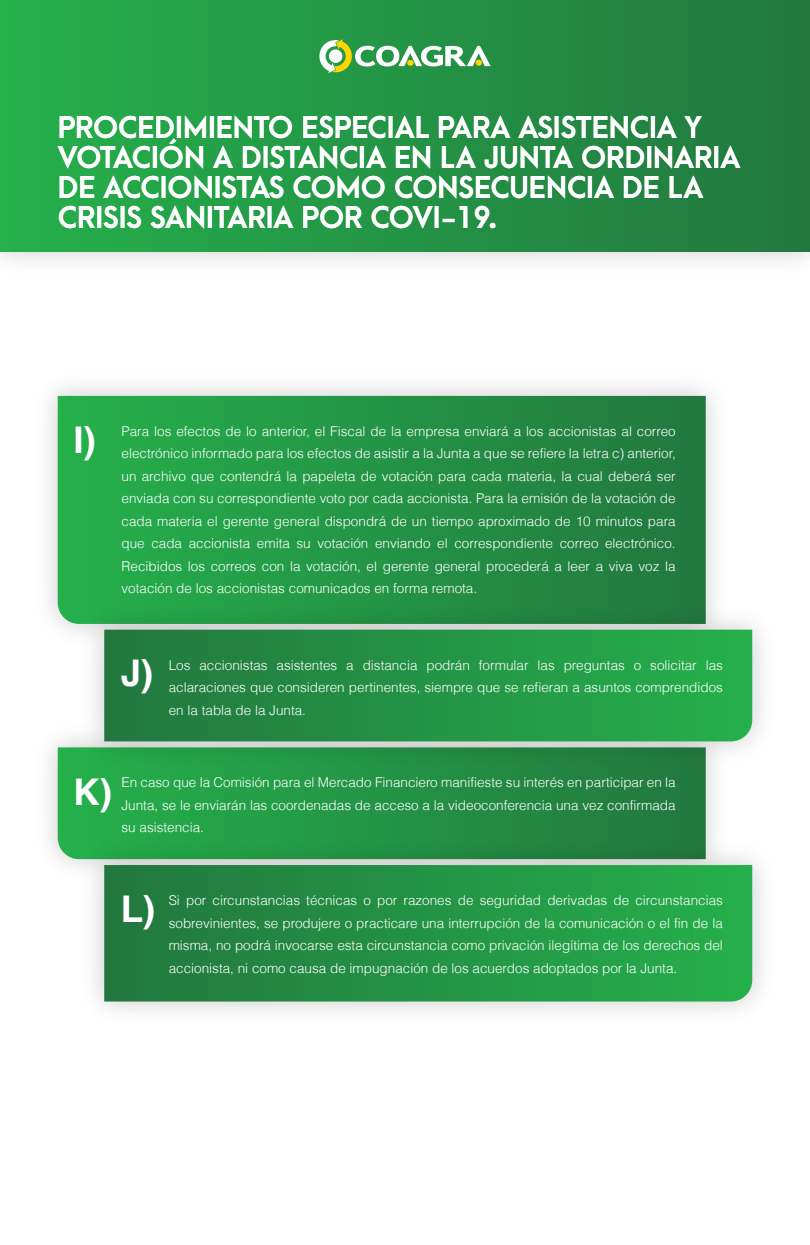
<style>
.page{position:relative;width:810px;height:1245px;background:#fff}
.page>*{position:absolute;margin:0;border:0;box-sizing:border-box;transform-origin:0 0}
.t1{font:700 36.75px "Helvetica";color:#fff}
.t2{font:700 28.5px/30px "Arca Majora 3";color:#fff}
.t3{font:300 13.5px/22.5px "Helvetica";color:#fff;text-align:justify}
</style>
<div class="page">
<img style="left:48px;top:386px;width:667px;height:244px">
<svg style="left:58px;top:396px;width:648px;height:228px;background:#239445"></svg>
<img style="left:48px;top:738px;width:667px;height:126px">
<svg style="left:58px;top:747px;width:648px;height:112px;background:#249445"></svg>
<img style="left:70px;top:595px;width:692px;height:180px">
<svg style="left:104px;top:630px;width:648px;height:111px;background:#239345"></svg>
<img style="left:70px;top:831px;width:692px;height:180px">
<svg style="left:104px;top:865px;width:648px;height:137px;background:#249345"></svg>
<img style="left:0;top:251px;width:810px;height:10px">
<div style="left:0;top:0;width:810px;height:251px;background:linear-gradient(to right,#25b04b,#22773f)"></div>
<svg style="left:319px;top:39px;width:172px;height:34px"></svg>
<div style="left:329px;top:49px;width:13px;height:14px;background:#fff;border-radius:50%"></div>
<div style="left:407px;top:60px;width:7px;height:6px;background:#ffd604;border-radius:50%"></div>
<div style="left:476px;top:59px;width:6px;height:7px;background:#ffd604;border-radius:50%"></div>
<h2 class="t2" style="left:58px;top:110px;width:684px">PROCEDIMIENTO ESPECIAL PARA ASISTENCIA Y VOTACIÓN A DISTANCIA EN LA JUNTA ORDINARIA DE ACCIONISTAS COMO CONSECUENCIA DE LA CRISIS SANITARIA POR COVI-19.</h2>
<h1 class="t1" style="left:74px;top:411px;width:24px">I)</h1>
<p class="t3" style="left:122px;top:420px;width:556px">Para los efectos de lo anterior, el Fiscal de la empresa enviará a los accionistas al correo electrónico informado para los efectos de asistir a la Junta a que se refiere la letra c) anterior, un archivo que contendrá la papeleta de votación para cada materia, la cual deberá ser enviada con su correspondiente voto por cada accionista. Para la emisión de la votación de cada materia el gerente general dispondrá de un tiempo aproximado de 10 minutos para que cada accionista emita su votación enviando el correspondiente correo electrónico.<br>Recibidos los correos con la votación, el gerente general procederá a leer a viva voz la votación de los accionistas comunicados en forma remota.</p>
<h1 class="t1" style="left:121px;top:644px;width:34px">J)</h1>
<p class="t3" style="left:169px;top:654px;width:556px">Los accionistas asistentes a distancia podrán formular las preguntas o solicitar las aclaraciones que consideren pertinentes, siempre que se refieran a asuntos comprendidos en la tabla de la Junta.</p>
<h1 class="t1" style="left:74px;top:762px;width:40px">K)</h1>
<p class="t3" style="left:122px;top:771px;width:556px">En caso que la Comisión para el Mercado Financiero manifieste su interés en participar en la Junta, se le enviarán las coordenadas de acceso a la videoconferencia una vez confirmada su asistencia.</p>
<h1 class="t1" style="left:121px;top:879px;width:36px">L)</h1>
<p class="t3" style="left:169px;top:889px;width:556px">Si por circunstancias técnicas o por razones de seguridad derivadas de circunstancias sobrevinientes, se produjere o practicare una interrupción de la comunicación o el fin de la misma, no podrá invocarse esta circunstancia como privación ilegítima de los derechos del accionista, ni como causa de impugnación de los acuerdos adoptados por la Junta.</p>
</div>
